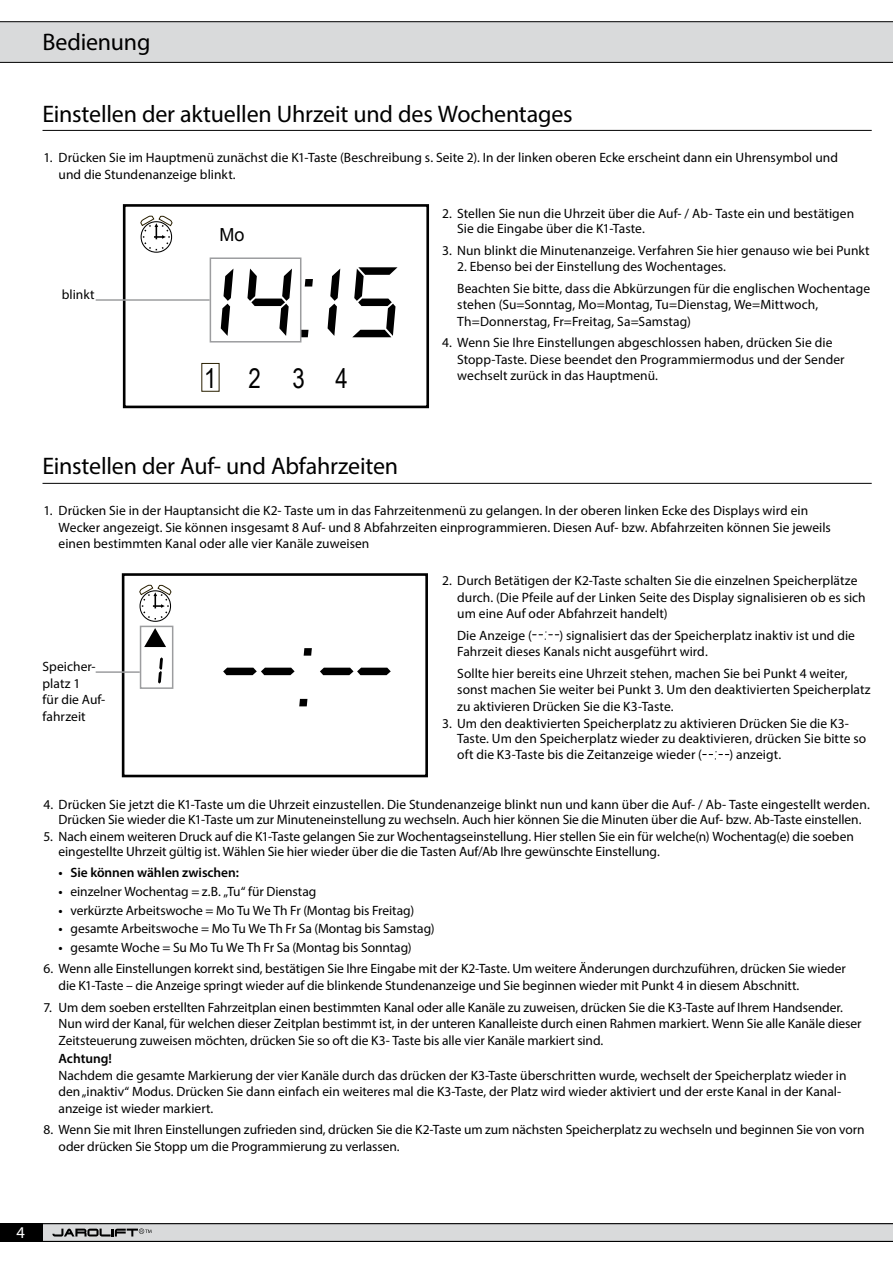
<style>
.page{position:relative;width:893px;height:1263px;background:#fff}
.page>*{position:absolute;margin:0;border:0;box-sizing:border-box;transform-origin:0 0}
.t1{font:27.15px "Arial Narrow";color:#000}
.t2{font:24px "Myriad Pro";letter-spacing:-.01em;color:#000}
.t3{font:18px "Arial";color:#000}
.t4{font:16.5px "Myriad Pro";color:#fff}
.t5{font:13.5px/16.5px "Myriad Pro";color:#000}
.t6{font:600 13.5px "Myriad Pro";letter-spacing:-.005em;color:#000}
.s1{font-weight:600}
</style>
<div class="page">
<svg style="left:0;top:21px;width:893px;height:42px;background:#cecfd0"></svg>
<svg style="left:43px;top:1223px;width:850px;height:19px;background:#babbbc"></svg>
<div style="left:0;top:1223px;width:43px;height:19px;background:#000"></div>
<hr style="left:43px;top:130px;width:829px;height:1px;background:#000">
<div style="left:201px;top:363px;width:18px;height:29px;border:1px solid #291f00"></div>
<div style="left:123px;top:204px;width:306px;height:204px;border:3px solid #000"></div>
<svg style="left:221px;top:269px;width:12px;height:67px"></svg>
<svg style="left:247px;top:269px;width:45px;height:67px"></svg>
<svg style="left:301px;top:279px;width:12px;height:58px"></svg>
<svg style="left:328px;top:269px;width:12px;height:67px"></svg>
<svg style="left:352px;top:267px;width:45px;height:70px"></svg>
<svg style="left:141px;top:215px;width:31px;height:38px"></svg>
<div style="left:210px;top:257px;width:91px;height:85px;border:2px solid #9c9d9f"></div>
<hr style="left:96px;top:299px;width:114px;height:2px;background:#9c9d9f">
<hr style="left:43px;top:483px;width:829px;height:1px;background:#000">
<div style="left:122px;top:573px;width:306px;height:204px;border:3px solid #000"></div>
<svg style="left:158px;top:657px;width:5px;height:27px"></svg>
<svg style="left:144px;top:629px;width:22px;height:18px"></svg>
<svg style="left:140px;top:584px;width:31px;height:38px"></svg>
<svg style="left:320px;top:668px;width:71px;height:7px"></svg>
<svg style="left:223px;top:648px;width:89px;height:58px"></svg>
<div style="left:140px;top:626px;width:33px;height:63px;border:2px solid #9c9d9f"></div>
<hr style="left:96px;top:671px;width:44px;height:2px;background:#9c9d9f">
<svg style="left:532px;top:631px;width:27px;height:9px"></svg>
<svg style="left:702px;top:751px;width:27px;height:8px"></svg>
<h2 class="t2" style="left:43px;top:30px;width:109px">Bedienung</h2>
<h2 class="t2" style="left:43px;top:102px;width:532px">Einstellen der aktuellen Uhrzeit und des Wochentages</h2>
<p class="t5" style="left:59px;top:150px;width:781px;text-indent:-15px">1. Drücken Sie im Hauptmenü zunächst die K1-Taste (Beschreibung s. Seite 2). In der linken oberen Ecke erscheint dann ein Uhrensymbol und und die Stundenanzeige blinkt.</p>
<p class="t5" style="left:62px;top:287px;width:34px">blinkt</p>
<h3 class="t3" style="left:220px;top:228px;width:27px">Mo</h3>
<h1 class="t1" style="left:204px;top:362px;width:145px">1234</h1>
<p class="t5" style="left:457px;top:206px;width:398px;line-height:15px;text-indent:-15px">2. Stellen Sie nun die Uhrzeit über die Auf- / Ab- Taste ein und bestätigen<br>Sie die Eingabe über die K1-Taste.</p>
<p class="t5" style="left:442px;top:242px;width:429px">3. Nun blinkt die Minutenanzeige. Verfahren Sie hier genauso wie bei Punkt</p>
<p class="t5" style="left:457px;top:256px;width:414px;line-height:21.6px">2. Ebenso bei der Einstellung des Wochentages.<br>Beachten Sie bitte, dass die Abkürzungen für die englischen Wochentage</p>
<p class="t5" style="left:457px;top:297px;width:362px">stehen (Su=Sonntag, Mo=Montag, Tu=Dienstag, We=Mittwoch,<br>Th=Donnerstag, Fr=Freitag, Sa=Samstag)</p>
<p class="t5" style="left:457px;top:335px;width:389px;text-indent:-15px">4. Wenn Sie Ihre Einstellungen abgeschlossen haben, drücken Sie die<br>Stopp-Taste. Diese beendet den Programmiermodus und der Sender wechselt zurück in das Hauptmenü.</p>
<h2 class="t2" style="left:43px;top:455px;width:357px">Einstellen der Auf- und Abfahrzeiten</h2>
<p class="t5" style="left:59px;top:503px;width:774px;text-indent:-15px">1. Drücken Sie in der Hauptansicht die K2- Taste um in das Fahrzeitenmenü zu gelangen. In der oberen linken Ecke des Displays wird ein<br>Wecker angezeigt. Sie können insgesamt 8 Auf- und 8 Abfahrzeiten einprogrammieren. Diesen Auf- bzw. Abfahrzeiten können Sie jeweils einen bestimmten Kanal oder alle vier Kanäle zuweisen</p>
<p class="t5" style="left:457px;top:573px;width:410px;text-indent:-15px">2. Durch Betätigen der K2-Taste schalten Sie die einzelnen Speicherplätze durch. (Die Pfeile auf der Linken Seite des Display signalisieren ob es sich um eine Auf oder Abfahrzeit handelt)</p>
<p class="t5" style="left:457px;top:627px;width:76px">Die Anzeige (</p>
<p class="t5" style="left:457px;top:627px;width:399px;text-indent:102px">) signalisiert das der Speicherplatz inaktiv ist und die<br>Fahrzeit dieses Kanals nicht ausgeführt wird.</p>
<p class="t5" style="left:457px;top:665px;width:415px">Sollte hier bereits eine Uhrzeit stehen, machen Sie bei Punkt 4 weiter, sonst machen Sie weiter bei Punkt 3. Um den deaktivierten Speicherplatz zu aktivieren Drücken Sie die K3-Taste.</p>
<p class="t5" style="left:457px;top:716px;width:411px;line-height:15px;text-indent:-15px">3. Um den deaktivierten Speicherplatz zu aktivieren Drücken Sie die K3-<br>Taste. Um den Speicherplatz wieder zu deaktivieren, drücken Sie bitte so</p>
<p class="t5" style="left:457px;top:747px;width:246px">oft die K3-Taste bis die Zeitanzeige wieder (</p>
<p class="t5" style="left:729px;top:747px;width:53px">) anzeigt.</p>
<p class="t5" style="left:44px;top:797px;width:828px;line-height:15px;text-align:center">4. Drücken Sie jetzt die K1-Taste um die Uhrzeit einzustellen. Die Stundenanzeige blinkt nun und kann über die Auf- / Ab- Taste eingestellt werden.<br>Drücken Sie wieder die K1-Taste um zur Minuteneinstellung zu wechseln. Auch hier können Sie die Minuten über die Auf- bzw. Ab-Taste einstellen.</p>
<p class="t5" style="left:59px;top:829px;width:797px;line-height:15px;text-indent:-15px">5. Nach einem weiteren Druck auf die K1-Taste gelangen Sie zur Wochentagseinstellung. Hier stellen Sie ein für welche(n) Wochentag(e) die soeben eingestellte Uhrzeit gültig ist. Wählen Sie hier wieder über die die Tasten Auf/Ab Ihre gewünschte Einstellung.</p>
<p class="t6" style="left:59px;top:867px;width:182px">• Sie können wählen zwischen:</p>
<p class="t5" style="left:59px;top:884px;width:259px"><span class="s1">•</span> einzelner Wochentag = z.B. „Tu“ für Dienstag</p>
<p class="t5" style="left:59px;top:902px;width:357px"><span class="s1">•</span> verkürzte Arbeitswoche = Mo Tu We Th Fr (Montag bis Freitag)</p>
<p class="t5" style="left:59px;top:921px;width:378px"><span class="s1">•</span> gesamte Arbeitswoche = Mo Tu We Th Fr Sa (Montag bis Samstag)</p>
<p class="t5" style="left:59px;top:939px;width:355px"><span class="s1">•</span> gesamte Woche = Su Mo Tu We Th Fr Sa (Montag bis Sonntag)</p>
<p class="t5" style="left:59px;top:961px;width:789px;text-indent:-15px">6. Wenn alle Einstellungen korrekt sind, bestätigen Sie Ihre Eingabe mit der K2-Taste. Um weitere Änderungen durchzuführen, drücken Sie wieder die K1-Taste – die Anzeige springt wieder auf die blinkende Stundenanzeige und Sie beginnen wieder mit Punkt 4 in diesem Abschnitt.</p>
<p class="t5" style="left:59px;top:999px;width:804px;text-indent:-15px">7. Um dem soeben erstellten Fahrzeitplan einen bestimmten Kanal oder alle Kanäle zu zuweisen, drücken Sie die K3-Taste auf Ihrem Handsender.<br>Nun wird der Kanal, für welchen dieser Zeitplan bestimmt ist, in der unteren Kanalleiste durch einen Rahmen markiert. Wenn Sie alle Kanäle dieser<br>Zeitsteuerung zuweisen möchten, drücken Sie so oft die K3- Taste bis alle vier Kanäle markiert sind.</p>
<p class="t6" style="left:59px;top:1053px;width:55px">Achtung!</p>
<p class="t5" style="left:59px;top:1067px;width:789px">Nachdem die gesamte Markierung der vier Kanäle durch das drücken der K3-Taste überschritten wurde, wechselt der Speicherplatz wieder in den „inaktiv“ Modus. Drücken Sie dann einfach ein weiteres mal die K3-Taste, der Platz wird wieder aktiviert und der erste Kanal in der Kanal&shy;anzeige ist wieder markiert.</p>
<p class="t5" style="left:59px;top:1122px;width:808px;text-indent:-15px">8. Wenn Sie mit Ihren Einstellungen zufrieden sind, drücken Sie die K2-Taste um zum nächsten Speicherplatz zu wechseln und beginnen Sie von vorn oder drücken Sie Stopp um die Programmierung zu verlassen.</p>
<p class="t5" style="left:43px;top:659px;width:64px">Speicher&shy;platz 1<br>für die Auf&shy;fahrzeit</p>
<p class="t4" style="left:17px;top:1224px;width:10px">4</p>
</div>
